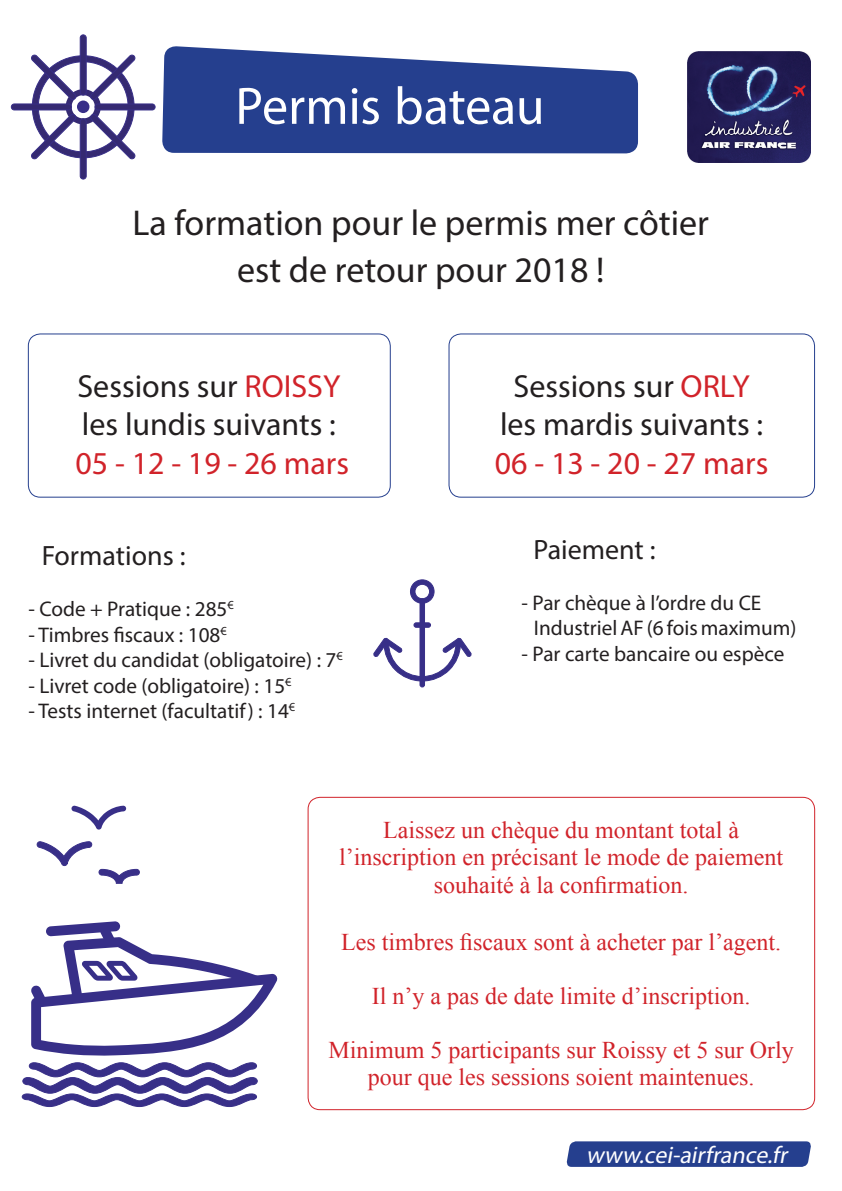
<style>
.page{position:relative;width:842px;height:1191px;background:#fff}
.page>*{position:absolute;margin:0;border:0;box-sizing:border-box;transform-origin:0 0}
.t1{font:53px "Myriad Pro";letter-spacing:-.005em;color:#fff}
.t2{font:36px/47px "Myriad Pro";color:#231f20;text-align:center}
.t3{font:32px/38.4px "Myriad Pro";color:#231f20}
.t4{font:32px "Myriad Pro";color:#d1232a}
.t5{font:28px "Myriad Pro";color:#231f20}
.t6{font:24px/27px "Times New Roman";color:#d1232a;text-align:center}
.t7{font:italic 24px "Myriad Pro";color:#fff}
.t8{font:21.2px/25.5px "Myriad Pro";color:#231f20}
.s1{color:#d1232a}
</style>
<div class="page">
<div style="left:28px;top:333px;width:363px;height:164px;border:1px solid #253f8e;border-radius:12px"></div>
<svg style="left:162px;top:46px;width:476px;height:107px;background:#40579c"></svg>
<img style="left:688px;top:51px;width:122px;height:112px">
<div style="left:566px;top:1141px;width:245px;height:25px;background:#253f8e"></div>
<div style="left:448px;top:333px;width:367px;height:164px;border:1px solid #253f8e;border-radius:12px"></div>
<svg style="left:31px;top:921px;width:247px;height:134px"></svg>
<svg style="left:410px;top:579px;width:25px;height:25px"></svg>
<hr style="left:420px;top:599px;width:4px;height:88px;background:#372f88;border-radius:2px">
<div style="left:419px;top:598px;width:6px;height:89px;border:1px solid #382f88;border-radius:2px"></div>
<hr style="left:414px;top:623px;width:17px;height:4px;background:#372f88;border-radius:2px">
<div style="left:413px;top:622px;width:18px;height:6px;border:1px solid #382f88;border-radius:2px"></div>
<svg style="left:373px;top:637px;width:99px;height:45px"></svg>
<div style="left:80px;top:35px;width:6px;height:60px;background:#352a72;border-radius:3px"></div>
<div style="left:80px;top:34px;width:7px;height:62px;border:1px solid #382f88;border-radius:3px"></div>
<div style="left:11px;top:104px;width:60px;height:6px;background:#352a72;border-radius:3px"></div>
<div style="left:11px;top:103px;width:61px;height:7px;border:1px solid #382f88;border-radius:3px"></div>
<div style="left:80px;top:119px;width:6px;height:60px;background:#352a72;border-radius:3px"></div>
<div style="left:80px;top:118px;width:7px;height:62px;border:1px solid #382f88;border-radius:3px"></div>
<div style="left:95px;top:104px;width:60px;height:6px;background:#352a72;border-radius:3px"></div>
<div style="left:94px;top:103px;width:62px;height:7px;border:1px solid #382f88;border-radius:3px"></div>
<svg style="left:30px;top:53px;width:107px;height:107px"></svg>
<svg style="left:37px;top:841px;width:103px;height:43px"></svg>
<svg style="left:21px;top:1062px;width:237px;height:45px"></svg>
<svg style="left:71px;top:805px;width:55px;height:25px"></svg>
<h1 class="t1" style="left:235px;top:73px;width:311px">Permis bateau</h1>
<h2 class="t2" style="left:133px;top:199px;width:578px">La formation pour le permis mer côtier est de retour pour 2018 !</h2>
<h3 class="t3" style="left:77px;top:366px;width:265px">Sessions sur <span class="s1">ROISSY </span>les lundis suivants :</h3>
<h3 class="t4" style="left:75px;top:443px;width:275px">05 - 12 - 19 - 26 mars</h3>
<p class="t5" style="left:42px;top:538px;width:145px">Formations :</p>
<p class="t8" style="left:28px;top:596px;width:207px">- Code + Pratique : 285<sup>€</sup></p>
<p class="t8" style="left:28px;top:621px;width:200px">- Timbres fiscaux : 108<sup>€</sup></p>
<p class="t8" style="left:28px;top:647px;width:316px">- Livret du candidat (obligatoire) : 7<sup>€</sup></p>
<p class="t8" style="left:28px;top:672px;width:265px">- Livret code (obligatoire) : 15<sup>€</sup></p>
<p class="t8" style="left:28px;top:698px;width:268px">- Tests internet (facultatif) : 14<sup>€</sup></p>
<h3 class="t3" style="left:500px;top:366px;width:265px;text-align:center">Sessions sur <span class="s1">ORLY </span>les mardis suivants :</h3>
<h3 class="t4" style="left:495px;top:443px;width:275px">06 - 13 - 20 - 27 mars</h3>
<p class="t5" style="left:533px;top:532px;width:124px">Paiement :</p>
<p class="t8" style="left:534px;top:589px;width:264px;text-indent:-12px">- Par chèque à l’ordre du CE<br>Industriel AF (6 fois maximum)</p>
<p class="t8" style="left:522px;top:640px;width:264px">- Par carte bancaire ou espèce</p>
<p class="t6" style="left:339px;top:817px;width:445px">Laissez un chèque du montant total à l’inscription en précisant le mode de paiement souhaité à la confirmation.</p>
<p class="t6" style="left:341px;top:928px;width:441px">Les timbres fiscaux sont à acheter par l’agent.</p>
<p class="t6" style="left:372px;top:982px;width:380px">Il n’y a pas de date limite d’inscription.</p>
<p class="t6" style="left:328px;top:1036px;width:467px">Minimum 5 participants sur Roissy et 5 sur Orly pour que les sessions soient maintenues.</p>
<p class="t7" style="left:586px;top:1140px;width:207px">www.cei-airfrance.fr</p>
</div>
